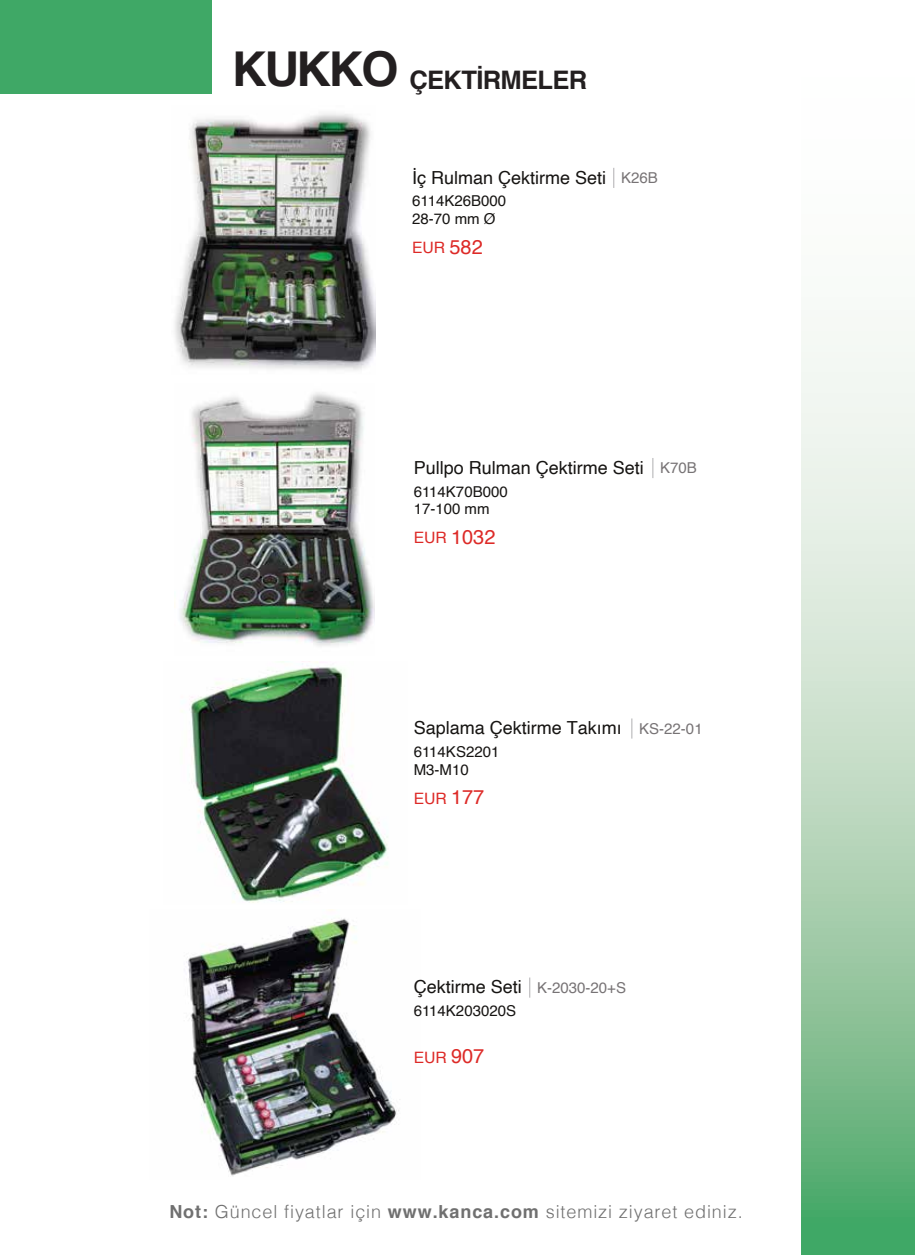
<style>
.page{position:relative;width:915px;height:1255px;background:#fff}
.page>*{position:absolute;margin:0;border:0;box-sizing:border-box;transform-origin:0 0}
.t1{font:700 25.5px "Helvetica";letter-spacing:-.025em;color:#231f20}
.t2{font:19.95px "Helvetica";color:#dd2a27}
.t3{font:18px "Helvetica";color:#161412}
.t4{font:300 18px "Helvetica";letter-spacing:.05em;color:#707070}
.t5{font:15.6px "Helvetica";color:#dd2a27}
.t6{font:15px "Helvetica";color:#161412}
.s1{font-size:48px}
.s2{font-size:15px;color:#777375}
.s3{font-size:19.95px}
.s4{font-size:15.6px}
.s5{font-weight:700}
</style>
<div class="page">
<img style="left:186px;top:909px;width:214px;height:267px">
<svg style="left:801px;top:331px;width:113px;height:923px;background:#b2d5ba"></svg>
<div style="left:0;top:0;width:211px;height:94px;background:#3fa866"></div>
<img style="left:174px;top:113px;width:201px;height:257px">
<img style="left:180px;top:392px;width:194px;height:254px">
<svg style="left:613px;top:168px;width:1px;height:20px"></svg>
<svg style="left:652px;top:458px;width:1px;height:20px"></svg>
<svg style="left:631px;top:718px;width:1px;height:20px"></svg>
<svg style="left:529px;top:977px;width:1px;height:20px"></svg>
<img style="left:181px;top:661px;width:207px;height:242px">
<h1 class="t1" style="left:232px;top:60px;width:356px"><span class="s1">KUKKO</span> ÇEKTİRMELER</h1>
<p class="t3" style="left:412px;top:163px;width:247px">İç Rulman Çektirme Seti <span class="s2">K26B</span></p>
<p class="t6" style="left:412px;top:190px;width:95px">6114K26B000</p>
<p class="t5" style="left:412px;top:235px;width:72px">EUR <span class="s3">582</span></p>
<p class="t6" style="left:412px;top:207px;width:85px">28-70 mm Ø</p>
<p class="t3" style="left:413px;top:453px;width:285px">Pullpo Rulman Çektirme Seti <span class="s2">K70B</span></p>
<p class="t6" style="left:413px;top:480px;width:95px">6114K70B000</p>
<p class="t2" style="left:413px;top:521px;width:83px"><span class="s4">EUR</span> 1032</p>
<p class="t6" style="left:413px;top:497px;width:77px">17-100 mm</p>
<p class="t3" style="left:413px;top:714px;width:290px">Saplama Çektirme Takımı <span class="s2">KS-22-01</span></p>
<p class="t6" style="left:413px;top:740px;width:87px">6114KS2201</p>
<p class="t5" style="left:413px;top:786px;width:72px">EUR <span class="s3">177</span></p>
<p class="t6" style="left:413px;top:757px;width:57px">M3-M10</p>
<p class="t3" style="left:413px;top:973px;width:214px">Çektirme Seti <span class="s2">K-2030-20+S</span></p>
<p class="t6" style="left:413px;top:999px;width:104px">6114K203020S</p>
<p class="t5" style="left:413px;top:1045px;width:72px">EUR <span class="s3">907</span></p>
<p class="t4" style="left:169px;top:1196px;width:574px"><span class="s5">Not:</span> Güncel fiyatlar için <span class="s5">www.kanca.com</span> sitemizi ziyaret ediniz.</p>
</div>
